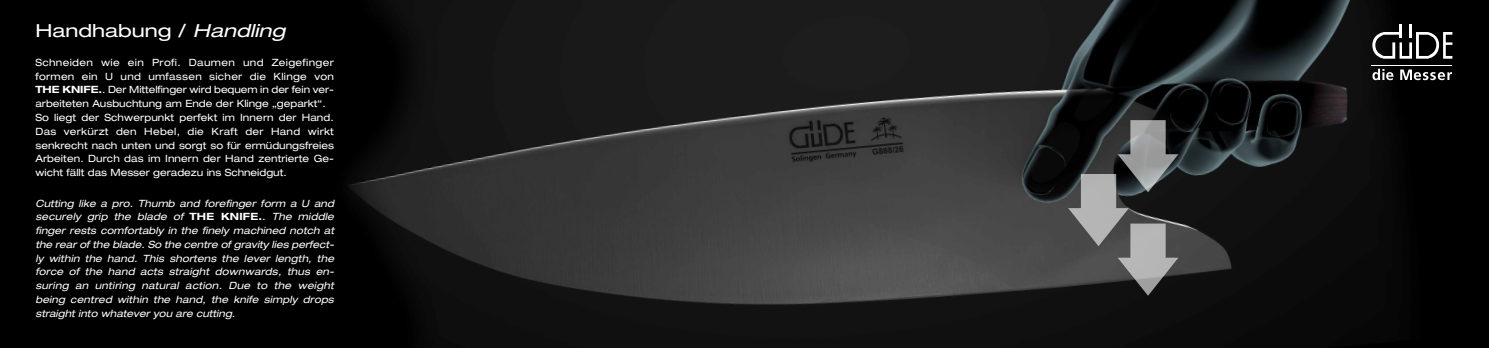
<style>
.page{position:relative;width:1489px;height:348px;background:#fff}
.page>*{position:absolute;margin:0;border:0;box-sizing:border-box;transform-origin:0 0}
.t1{font:expanded 18px "Helvetica Neue LT Std";color:#fff;scale:1.11 1}
.t2{font:italic expanded 10px/13.8px "Helvetica Neue LT Std";color:#fff;text-align:justify}
.t3{font:expanded 10px/13.8px "Helvetica Neue LT Std";letter-spacing:.01em;color:#fff}
.s1{font-style:italic}
.s2{font-weight:700}
.s3{font-weight:700;font-style:normal}
</style>
<div class="page">
<img style="left:0;top:0;width:1488px;height:347px">
<hr style="left:1371px;top:65px;width:81px;height:1px;background:#fff">
<svg style="left:1372px;top:25px;width:80px;height:34px"></svg>
<svg style="left:1372px;top:69px;width:21px;height:11px"></svg>
<svg style="left:1399px;top:69px;width:52px;height:11px"></svg>
<svg style="left:1068px;top:120px;width:110px;height:175px;background:#5b5c5d"></svg>
<h1 class="t1" style="left:35px;top:20px;width:226px">Handhabung / <span class="s1">Handling</span></h1>
<p class="t3" style="left:35px;top:55px;width:300px">Schneiden wie ein Profi. Daumen und Zeigefinger formen ein U und umfassen sicher die Klinge von <span class="s2">THE KNIFE.</span>. Der Mittelfinger wird bequem in der fein ver&shy;arbeiteten Ausbuchtung am Ende der Klinge „geparkt“.<br>So liegt der Schwerpunkt perfekt im Innern der Hand.<br>Das verkürzt den Hebel, die Kraft der Hand wirkt senkrecht nach unten und sorgt so für ermüdungsfreies Arbeiten. Durch das im Innern der Hand zentrierte Ge&shy;wicht fällt das Messer geradezu ins Schneidgut.</p>
<p class="t2" style="left:35px;top:196px;width:300px">Cutting like a pro. Thumb and forefinger form a U and securely grip the blade of <span class="s3">THE KNIFE.</span>. The middle finger rests comfortably in the finely machined notch at the rear of the blade. So the centre of gravity lies perfect&shy;ly within the hand. This shortens the lever length, the force of the hand acts straight downwards, thus en&shy;suring an untiring natural action. Due to the weight being centred within the hand, the knife simply drops straight into whatever you are cutting.</p>
</div>
